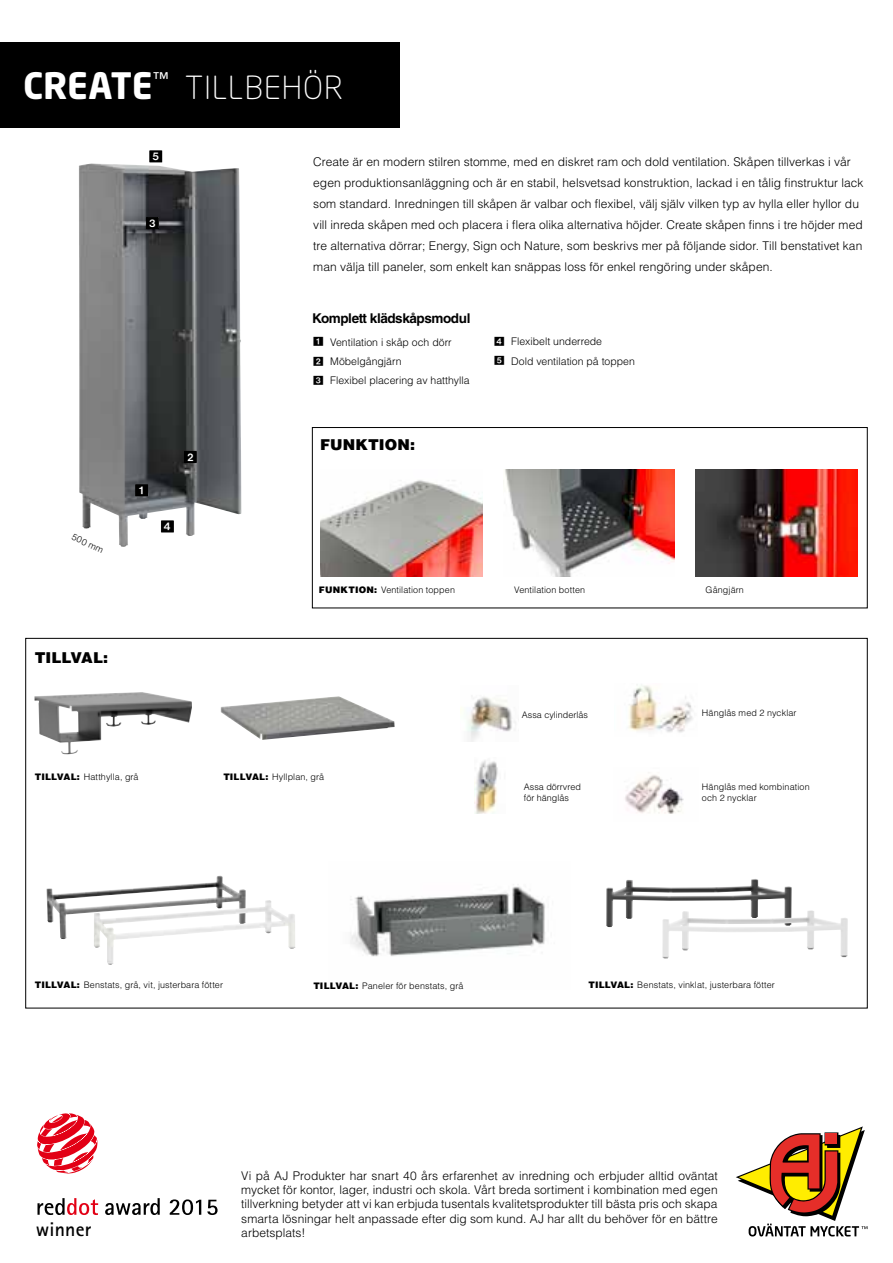
<style>
.page{position:relative;width:893px;height:1263px;background:#fff}
.page>*{position:absolute;margin:0;border:0;box-sizing:border-box;transform-origin:0 0}
.t1{font:700 36px "Neo Sans Pro";letter-spacing:-.01em;color:#fff}
.t2{font:300 31.5px "Neo Sans Pro";letter-spacing:.035em;color:#fff}
.t3{font:700 19.8px "Rotis Sans Serif Std";letter-spacing:.01em;color:#000}
.t4{font:900 15px "Helvetica AJ";letter-spacing:.005em;color:#000}
.t5{font:700 13.5px "Helvetica AJ";letter-spacing:-.03em;color:#000}
.t6{font:13.35px "Bundesbahn Pi One";color:#000}
.t7{font:300 12px/21px "Helvetica AJ";letter-spacing:.005em;color:#000}
.t8{font:300 10.5px/19.2px "Helvetica AJ";color:#000}
.t9{font:300 9px/10.8px "Helvetica AJ";letter-spacing:.01em;color:#000}
.s1{font-weight:900}
.s2{font-family:"Bundesbahn Pi One";font-weight:400}
</style>
<div class="page">
<img style="left:505px;top:470px;width:169px;height:106px">
<img style="left:320px;top:480px;width:162px;height:96px">
<img style="left:695px;top:470px;width:162px;height:106px">
<img style="left:474px;top:760px;width:24px;height:54px">
<img style="left:461px;top:697px;width:55px;height:44px">
<img style="left:47px;top:876px;width:199px;height:63px">
<img style="left:94px;top:900px;width:201px;height:64px">
<img style="left:350px;top:886px;width:195px;height:71px">
<img style="left:34px;top:692px;width:158px;height:62px">
<img style="left:221px;top:696px;width:174px;height:44px">
<img style="left:606px;top:879px;width:186px;height:48px">
<img style="left:662px;top:910px;width:186px;height:49px">
<img style="left:625px;top:772px;width:59px;height:42px">
<img style="left:628px;top:684px;width:65px;height:49px">
<img style="left:79px;top:163px;width:162px;height:384px">
<div style="left:136px;top:485px;width:11px;height:11px;background:#fff"></div>
<div style="left:135px;top:484px;width:13px;height:12px;border:1px solid #000"></div>
<div style="left:185px;top:452px;width:11px;height:10px;background:#fff"></div>
<div style="left:184px;top:451px;width:13px;height:12px;border:1px solid #000"></div>
<div style="left:162px;top:521px;width:11px;height:11px;background:#fff"></div>
<div style="left:161px;top:521px;width:13px;height:11px;border:1px solid #000"></div>
<div style="left:150px;top:151px;width:12px;height:11px;border:1px solid #000"></div>
<div style="left:147px;top:218px;width:11px;height:10px;background:#fff"></div>
<div style="left:146px;top:217px;width:13px;height:12px;border:1px solid #000"></div>
<div style="left:312px;top:427px;width:555px;height:181px;border:1px solid #000"></div>
<svg style="left:37px;top:1113px;width:61px;height:61px"></svg>
<svg style="left:37px;top:1198px;width:61px;height:17px"></svg>
<svg style="left:105px;top:1198px;width:55px;height:17px"></svg>
<svg style="left:170px;top:1199px;width:31px;height:16px"></svg>
<svg style="left:207px;top:1200px;width:11px;height:15px"></svg>
<div style="left:0;top:43px;width:400px;height:85px;background:#000"></div>
<svg style="left:736px;top:1126px;width:131px;height:110px"></svg>
<h1 class="t1" style="left:23px;top:63px;width:147px">CREATE<sup>™</sup></h1>
<h2 class="t2" style="left:185px;top:69px;width:159px">tillbehör</h2>
<p class="t6" style="left:149px;top:151px;width:15px">5</p>
<p class="t6" style="left:146px;top:217px;width:15px">3</p>
<p class="t9" style="left:75px;top:531px;width:35px;rotate:25deg">500 mm</p>
<p class="t6" style="left:135px;top:485px;width:15px">1</p>
<p class="t6" style="left:184px;top:451px;width:15px">2</p>
<p class="t6" style="left:161px;top:521px;width:15px">4</p>
<p class="t4" style="left:35px;top:648px;width:75px">TILLVAL:</p>
<p class="t9" style="left:35px;top:771px;width:105px"><span class="s1">TILLVAL:</span> Hatthylla, grå</p>
<p class="t7" style="left:313px;top:152px;width:552px">Create är en modern stilren stomme, med en diskret ram och dold ventilation. Skåpen tillverkas i vår egen produktionsanläggning och är en stabil, helsvetsad konstruktion, lackad i en tålig finstruktur lack som standard. Inredningen till skåpen är valbar och flexibel, välj själv vilken typ av hylla eller hyllor du vill inreda skåpen med och placera i flera olika alternativa höjder. Create skåpen finns i tre höjder med tre alternativa dörrar; Energy, Sign och Nature, som beskrivs mer på följande sidor. Till benstativet kan man välja till paneler, som enkelt kan snäppas loss för enkel rengöring under skåpen.</p>
<p class="t5" style="left:312px;top:310px;width:160px">Komplett klädskåpsmodul</p>
<p class="t8" style="left:313px;top:332px;width:158px"><span class="s2">1</span> Ventilation i skåp och dörr<br><span class="s2">2</span> Möbelgångjärn<br><span class="s2">3</span> Flexibel placering av hatthylla</p>
<p class="t4" style="left:320px;top:435px;width:97px">FUNKTION:</p>
<p class="t8" style="left:494px;top:332px;width:142px"><span class="s2">4</span> Flexibelt underrede<br><span class="s2">5</span> Dold ventilation på toppen</p>
<p class="t9" style="left:319px;top:585px;width:138px"><span class="s1">FUNKTION:</span> Ventilation toppen</p>
<p class="t9" style="left:514px;top:585px;width:73px">Ventilation botten</p>
<p class="t9" style="left:705px;top:585px;width:40px">Gångjärn</p>
<p class="t9" style="left:223px;top:771px;width:102px"><span class="s1">TILLVAL:</span> Hyllplan, grå</p>
<p class="t9" style="left:522px;top:709px;width:68px">Assa cylinderlås</p>
<p class="t9" style="left:524px;top:782px;width:59px">Assa dörrvred för hänglås</p>
<p class="t9" style="left:702px;top:708px;width:96px">Hänglås med 2 nycklar</p>
<p class="t9" style="left:702px;top:782px;width:109px">Hänglås med kombination och 2 nycklar</p>
<p class="t9" style="left:35px;top:979px;width:190px"><span class="s1">TILLVAL:</span> Benstats, grå, vit, justerbara fötter</p>
<p class="t9" style="left:313px;top:981px;width:152px"><span class="s1">TILLVAL:</span> Paneler för benstats, grå</p>
<p class="t9" style="left:588px;top:979px;width:188px"><span class="s1">TILLVAL:</span> Benstats, vinklat, justerbara fötter</p>
<h3 class="t3" style="left:36px;top:1216px;width:57px">winner</h3>
<p class="t7" style="left:241px;top:1168px;width:478px;line-height:14.4px;text-align:justify">Vi på AJ Produkter har snart 40 års erfarenhet av inredning och erbjuder alltid oväntat mycket för kontor, lager, industri och skola. Vårt breda sortiment i kombination med egen tillverkning betyder att vi kan erbjuda tusentals kvalitetsprodukter till bästa pris och skapa smarta lösningar helt anpassade efter dig som kund. AJ har allt du behöver för en bättre arbetsplats!</p>
</div>
